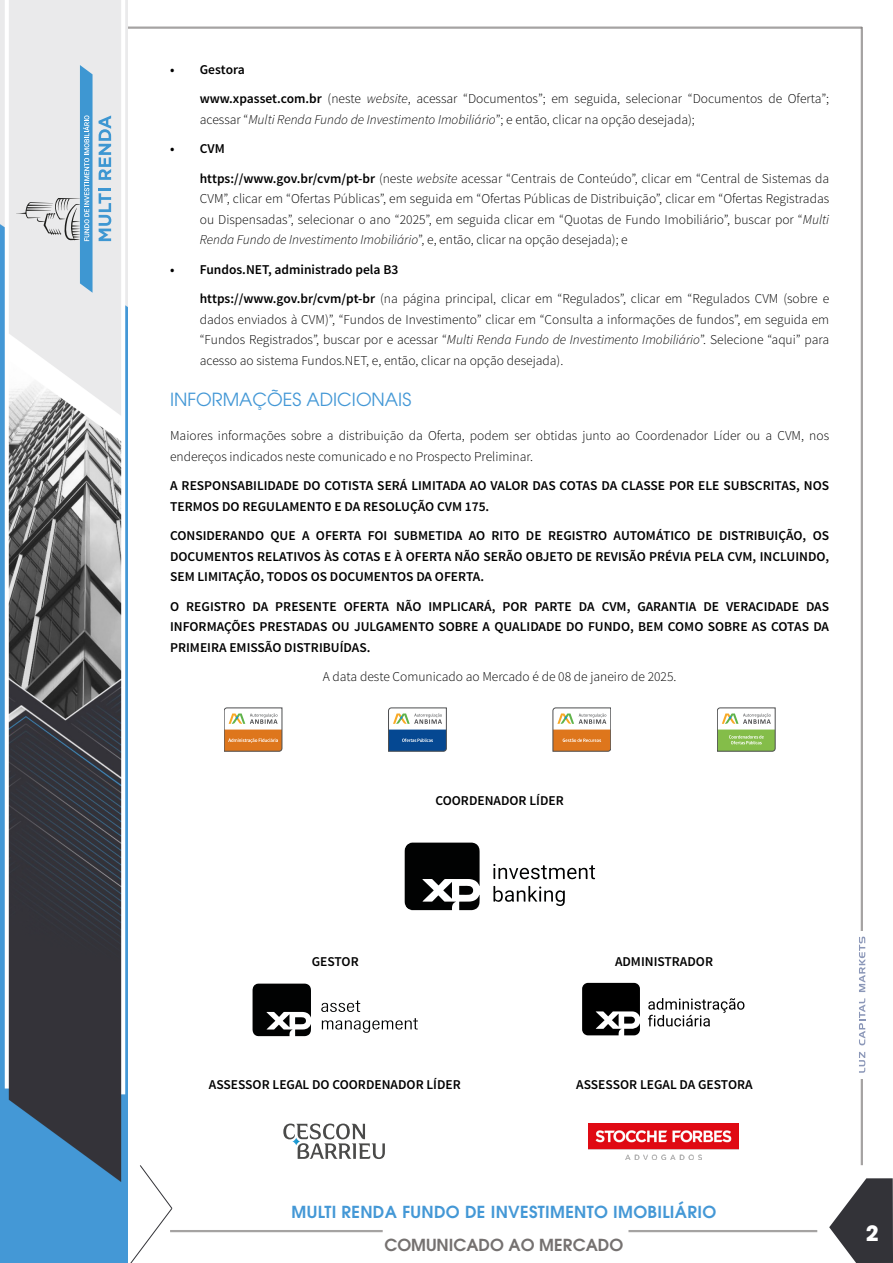
<style>
.page{position:relative;width:893px;height:1263px;background:#fff}
.page>*{position:absolute;margin:0;border:0;box-sizing:border-box;transform-origin:0 0}
.t1{font:700 21px "ITC Avant Garde Pro";color:#fff}
.TITULO_ITENS{font:18px "ITC Avant Garde Pro";color:#4498d6}
.t2{font:600 16.5px "ITC Avant Garde Pro";letter-spacing:.02em;color:#4498d6}
.t3{font:600 16.5px "ITC Avant Garde Pro";color:#757170}
.t4{font:300 13.5px/20.5px "Source Sans Pro";color:#000}
.t5{font:600 13.5px/20.5px "Source Sans Pro";color:#000;text-align:justify}
.s1{font-weight:600}
.s2{font-style:italic}
</style>
<div class="page">
<svg style="left:829px;top:1178px;width:64px;height:85px"></svg>
<hr style="left:861px;top:27px;width:2px;height:1138px;background:#757170">
<hr style="left:170px;top:1230px;width:213px;height:2px;background:#757170">
<hr style="left:628px;top:1230px;width:189px;height:2px;background:#757170">
<hr style="left:60px;top:27px;width:802px;height:2px;background:#757170">
<img style="left:1px;top:0;width:127px;height:1263px">
<svg style="left:99px;top:188px;width:12px;height:53px"></svg>
<svg style="left:99px;top:115px;width:12px;height:65px"></svg>
<svg style="left:16px;top:65px;width:77px;height:228px;background:#cddae3"></svg>
<svg style="left:130px;top:1165px;width:42px;height:98px"></svg>
<div style="left:859px;top:931px;width:6px;height:148px;background:#fff"></div>
<svg style="left:859px;top:1052px;width:6px;height:21px"></svg>
<svg style="left:859px;top:998px;width:6px;height:47px"></svg>
<svg style="left:859px;top:936px;width:6px;height:56px"></svg>
<svg style="left:224px;top:708px;width:58px;height:43px"></svg>
<svg style="left:388px;top:708px;width:58px;height:43px"></svg>
<svg style="left:553px;top:708px;width:58px;height:43px"></svg>
<svg style="left:717px;top:708px;width:58px;height:43px"></svg>
<svg style="left:404px;top:842px;width:76px;height:68px"></svg>
<svg style="left:493px;top:886px;width:72px;height:20px"></svg>
<svg style="left:493px;top:864px;width:102px;height:15px"></svg>
<svg style="left:253px;top:984px;width:58px;height:52px"></svg>
<svg style="left:321px;top:1000px;width:39px;height:12px"></svg>
<svg style="left:322px;top:1018px;width:96px;height:15px"></svg>
<svg style="left:582px;top:983px;width:58px;height:52px"></svg>
<svg style="left:648px;top:998px;width:96px;height:28px"></svg>
<svg style="left:283px;top:1123px;width:102px;height:36px"></svg>
<img style="left:589px;top:1124px;width:149px;height:35px">
<p class="t5" style="left:170px;top:60px;width:76px">• Gestora</p>
<p class="t4" style="left:200px;top:89px;width:631px"><span class="s1">www.xpasset.com.br</span> (neste <span class="s2">website</span>, acessar “Documentos”; em seguida, selecionar “Documentos de Oferta”; acessar “<span class="s2">Multi Renda Fundo de Investimento Imobiliário</span>”; e então, clicar na opção desejada);</p>
<p class="t5" style="left:170px;top:139px;width:56px">• CVM</p>
<p class="t4" style="left:200px;top:168px;width:631px;text-align:justify"><span class="s1">https://www.gov.br/cvm/pt-br</span> (neste <span class="s2">website</span> acessar “Centrais de Conteúdo”, clicar em “Central de Sistemas da CVM”, clicar em “Ofertas Públicas”, em seguida em “Ofertas Públicas de Distribuição”, clicar em “Ofertas Registradas ou Dispensadas”, selecionar o ano “2025”, em seguida clicar em “Quotas de Fundo Imobiliário”, buscar por “<span class="s2">Multi Renda Fundo de Investimento Imobiliário</span>”, e, então, clicar na opção desejada); e</p>
<p class="t5" style="left:170px;top:260px;width:230px">• Fundos.NET, administrado pela B3</p>
<p class="t4" style="left:200px;top:289px;width:631px;text-align:justify"><span class="s1">https://www.gov.br/cvm/pt-br</span> (na página principal, clicar em “Regulados”, clicar em “Regulados CVM (sobre e dados enviados à CVM)”, “Fundos de Investimento” clicar em “Consulta a informações de fundos”, em seguida em “Fundos Registrados”, buscar por e acessar “<span class="s2">Multi Renda Fundo de Investimento Imobiliário</span>”. Selecione “aqui” para acesso ao sistema Fundos.NET, e, então, clicar na opção desejada).</p>
<p class="TITULO_ITENS" style="left:170px;top:388px;width:243px">INFORMAÇÕES ADICIONAIS</p>
<p class="t4" style="left:170px;top:426px;width:661px">Maiores informações sobre a distribuição da Oferta, podem ser obtidas junto ao Coordenador Líder ou a CVM, nos endereços indicados neste comunicado e no Prospecto Preliminar.</p>
<p class="t5" style="left:170px;top:476px;width:661px">A RESPONSABILIDADE DO COTISTA SERÁ LIMITADA AO VALOR DAS COTAS DA CLASSE POR ELE SUBSCRITAS, NOS<br>TERMOS DO REGULAMENTO E DA RESOLUÇÃO CVM 175.</p>
<p class="t5" style="left:170px;top:526px;width:661px">CONSIDERANDO QUE A OFERTA FOI SUBMETIDA AO RITO DE REGISTRO AUTOMÁTICO DE DISTRIBUIÇÃO, OS DOCUMENTOS RELATIVOS ÀS COTAS E À OFERTA NÃO SERÃO OBJETO DE REVISÃO PRÉVIA PELA CVM, INCLUINDO, SEM LIMITAÇÃO, TODOS OS DOCUMENTOS DA OFERTA.</p>
<p class="t5" style="left:170px;top:596px;width:661px">O REGISTRO DA PRESENTE OFERTA NÃO IMPLICARÁ, POR PARTE DA CVM, GARANTIA DE VERACIDADE DAS INFORMAÇÕES PRESTADAS OU JULGAMENTO SOBRE A QUALIDADE DO FUNDO, BEM COMO SOBRE AS COTAS DA PRIMEIRA EMISSÃO DISTRIBUÍDAS.</p>
<p class="t4" style="left:323px;top:667px;width:355px">A data deste Comunicado ao Mercado é de 08 de janeiro de 2025.</p>
<p class="t5" style="left:435px;top:790px;width:130px">COORDENADOR LÍDER</p>
<p class="t5" style="left:312px;top:951px;width:49px">GESTOR</p>
<p class="t5" style="left:615px;top:951px;width:100px">ADMINISTRADOR</p>
<p class="t5" style="left:209px;top:1074px;width:254px">ASSESSOR LEGAL DO COORDENADOR LÍDER</p>
<p class="t5" style="left:576px;top:1074px;width:178px">ASSESSOR LEGAL DA GESTORA</p>
<p class="t2" style="left:292px;top:1201px;width:426px">MULTI RENDA FUNDO DE INVESTIMENTO IMOBILIÁRIO</p>
<p class="t3" style="left:384px;top:1234px;width:240px">COMUNICADO AO MERCADO</p>
<h1 class="t1" style="left:866px;top:1219px;width:14px">2</h1>
</div>
